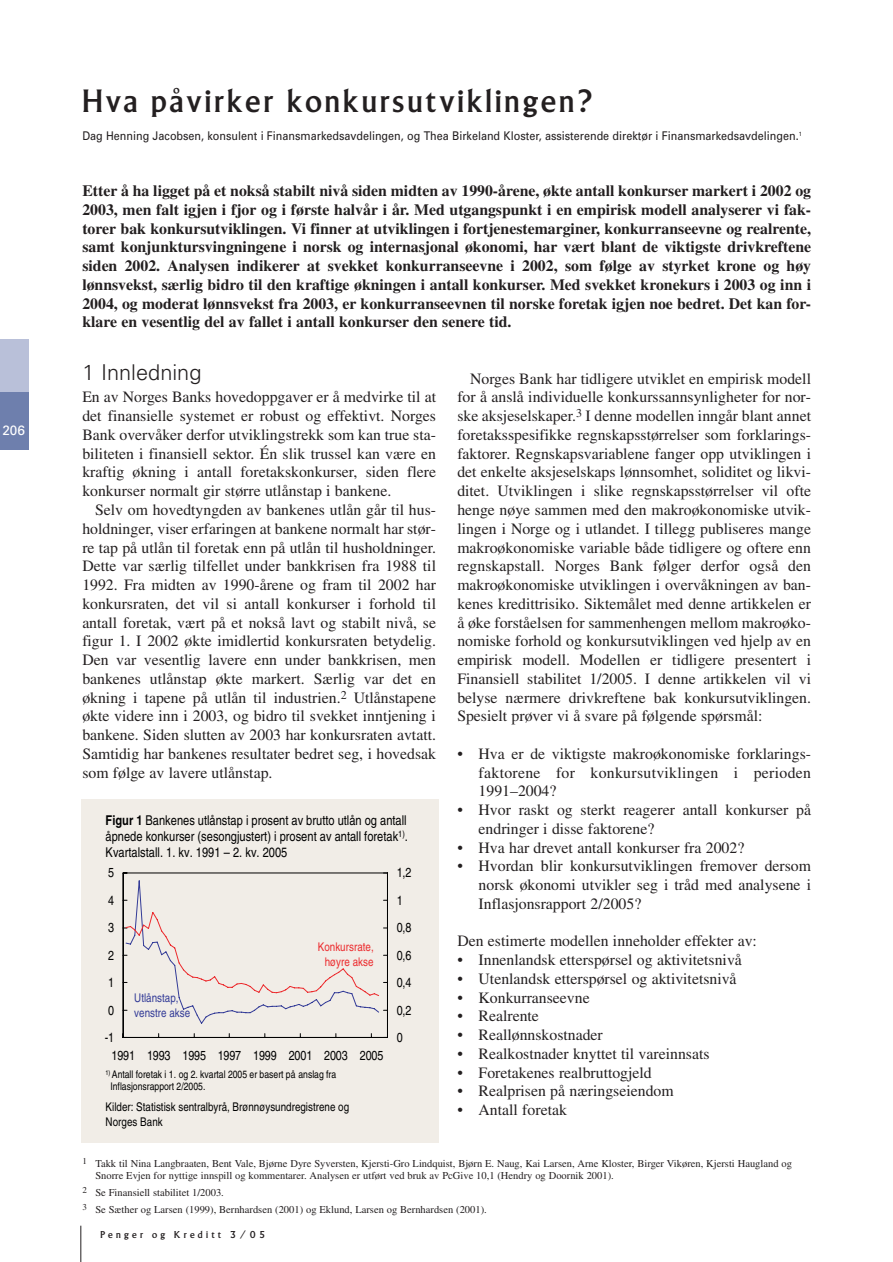
<style>
.page{position:relative;width:893px;height:1262px;background:#fff}
.page>*{position:absolute;margin:0;border:0;box-sizing:border-box;transform-origin:0 0}
.t1{font:33.75px "Albertus";letter-spacing:.085em;color:#231f20}
.t2{font:300 21.75px "Univers";color:#231f20}
.t3{font:15.75px/18.8px "Times";color:#231f20;text-align:justify}
.t4{font:700 15.75px/18.8px "Times";color:#231f20;text-align:justify}
.t5{font:condensed 13.5px/16.2px "Helvetica";color:#000;text-align:justify}
.t6{font:13.5px "Univers";color:#fff}
.t7{font:condensed 13.2px "Helvetica";letter-spacing:-.01em;color:#000}
.t8{font:12px "Univers";color:#231f20;scale:.9 1}
.t9{font:condensed 12px/14.4px "Helvetica";color:#000}
.t10{font:condensed 12px/14.4px "Helvetica";letter-spacing:.005em;color:#ec2a2d;text-align:center}
.t11{font:condensed 12px/14.5px "Helvetica";letter-spacing:.005em;color:#333b97}
.t12{font:10.5px/12.6px "Times";color:#231f20}
.t13{font:condensed 10.5px/12.5px "Helvetica";color:#000}
.t14{font:10.5px "Albertus";letter-spacing:.31em;color:#231f20}
.s1{font-weight:700}
</style>
<div class="page">
<hr style="left:80px;top:1225px;width:1px;height:37px;background:#231f20">
<div style="left:0;top:339px;width:28px;height:110px;background:#b9c0d9"></div>
<div style="left:0;top:392px;width:28px;height:57px;background:#6e7fad"></div>
<div style="left:81px;top:799px;width:357px;height:343px;background:#f1ede7"></div>
<hr style="left:123px;top:873px;width:1px;height:164px;background:#000">
<hr style="left:123px;top:1037px;width:264px;height:1px;background:#000">
<hr style="left:123px;top:872px;width:264px;height:1px;background:#000">
<hr style="left:387px;top:873px;width:1px;height:164px;background:#000">
<svg style="left:124px;top:880px;width:263px;height:144px"></svg>
<p class="t6" style="left:2px;top:425px;width:24px">206</p>
<h1 class="t1" style="left:82px;top:88px;width:512px">Hva påvirker konkursutviklingen?</h1>
<p class="t8" style="left:82px;top:131px;width:800px">Dag Henning Jacobsen, konsulent i Finansmarkedsavdelingen, og Thea Birkeland Kloster, assisterende direktør i Finansmarkedsavdelingen.<sup>1</sup></p>
<p class="t4" style="left:82px;top:183px;width:730px">Etter å ha ligget på et nokså stabilt nivå siden midten av 1990-årene, økte antall konkurser markert i 2002 og 2003, men falt igjen i fjor og i første halvår i år. Med utgangspunkt i en empirisk modell analyserer vi fak&shy;torer bak konkursutviklingen. Vi finner at utviklingen i fortjenestemarginer, konkurranseevne og realrente, samt konjunktursvingningene i norsk og internasjonal økonomi, har vært blant de viktigste drivkreftene siden 2002. Analysen indikerer at svekket konkurranseevne i 2002, som følge av styrket krone og høy lønnsvekst, særlig bidro til den kraftige økningen i antall konkurser. Med svekket kronekurs i 2003 og inn i 2004, og moderat lønnsvekst fra 2003, er konkurranseevnen til norske foretak igjen noe bedret. Det kan for&shy;klare en vesentlig del av fallet i antall konkurser den senere tid.</p>
<h2 class="t2" style="left:82px;top:364px;width:121px">1 Innledning</h2>
<p class="t3" style="left:82px;top:389px;width:355px">En av Norges Banks hovedoppgaver er å medvirke til at det finansielle systemet er robust og effektivt. Norges Bank overvåker derfor utviklingstrekk som kan true sta&shy;biliteten i finansiell sektor. Én slik trussel kan være en kraftig økning i antall foretakskonkurser, siden flere konkurser normalt gir større utlånstap i bankene.</p>
<p class="t3" style="left:82px;top:502px;width:355px;text-indent:13px">Selv om hovedtyngden av bankenes utlån går til hus&shy;holdninger, viser erfaringen at bankene normalt har stør&shy;re tap på utlån til foretak enn på utlån til husholdninger.<br>Dette var særlig tilfellet under bankkrisen fra 1988 til 1992. Fra midten av 1990-årene og fram til 2002 har konkursraten, det vil si antall konkurser i forhold til antall foretak, vært på et nokså lavt og stabilt nivå, se figur 1. I 2002 økte imidlertid konkursraten betydelig.<br>Den var vesentlig lavere enn under bankkrisen, men bankenes utlånstap økte markert. Særlig var det en økning i tapene på utlån til industrien.<sup>2</sup> Utlånstapene økte videre inn i 2003, og bidro til svekket inntjening i bankene. Siden slutten av 2003 har konkursraten avtatt.<br>Samtidig har bankenes resultater bedret seg, i hovedsak som følge av lavere utlånstap.</p>
<p class="t5" style="left:106px;top:813px;width:304px"><span class="s1">Figur 1</span> Bankenes utlånstap i prosent av brutto utlån og antall åpnede konkurser (sesongjustert) i prosent av antall foretak<sup>1)</sup>.<br>Kvartalstall. 1. kv. 1991 – 2. kv. 2005</p>
<p class="t7" style="left:108px;top:867px;width:7px">5</p>
<p class="t7" style="left:108px;top:895px;width:7px">4</p>
<p class="t7" style="left:108px;top:922px;width:7px">3</p>
<p class="t7" style="left:108px;top:950px;width:7px">2</p>
<p class="t7" style="left:108px;top:977px;width:7px">1</p>
<p class="t7" style="left:108px;top:1005px;width:7px">0</p>
<p class="t7" style="left:105px;top:1032px;width:11px">-1</p>
<p class="t11" style="left:134px;top:992px;width:58px">Utlånstap, venstre akse</p>
<p class="t10" style="left:318px;top:941px;width:58px">Konkursrate, høyre akse</p>
<p class="t7" style="left:111px;top:1050px;width:273px">1991 1993 1995 1997 1999 2001 2003 2005</p>
<p class="t13" style="left:110px;top:1068px;width:227px;text-indent:-5px"><sup>1)</sup> Antall foretak i 1. og 2. kvartal 2005 er basert på anslag fra<br>Inflasjonsrapport 2/2005.</p>
<p class="t9" style="left:106px;top:1101px;width:245px">Kilder: Statistisk sentralbyrå, Brønnøysundregistrene og<br>Norges Bank</p>
<p class="t7" style="left:397px;top:867px;width:16px">1,2</p>
<p class="t7" style="left:397px;top:895px;width:7px">1</p>
<p class="t7" style="left:397px;top:922px;width:16px">0,8</p>
<p class="t7" style="left:397px;top:950px;width:16px">0,6</p>
<p class="t7" style="left:397px;top:977px;width:16px">0,4</p>
<p class="t7" style="left:397px;top:1005px;width:16px">0,2</p>
<p class="t7" style="left:397px;top:1032px;width:7px">0</p>
<p class="t3" style="left:457px;top:370px;width:355px;text-indent:13px">Norges Bank har tidligere utviklet en empirisk modell for å anslå individuelle konkurssannsynligheter for nor&shy;ske aksjeselskaper.<sup>3</sup> I denne modellen inngår blant annet foretaksspesifikke regnskapsstørrelser som forklarings&shy;faktorer. Regnskapsvariablene fanger opp utviklingen i det enkelte aksjeselskaps lønnsomhet, soliditet og likvi&shy;ditet. Utviklingen i slike regnskapsstørrelser vil ofte henge nøye sammen med den makroøkonomiske utvik&shy;lingen i Norge og i utlandet. I tillegg publiseres mange makroøkonomiske variable både tidligere og oftere enn regnskapstall. Norges Bank følger derfor også den makroøkonomiske utviklingen i overvåkningen av ban&shy;kenes kredittrisiko. Siktemålet med denne artikkelen er å øke forståelsen for sammenhengen mellom makroøko&shy;nomiske forhold og konkursutviklingen ved hjelp av en empirisk modell. Modellen er tidligere presentert i Finansiell stabilitet 1/2005. I denne artikkelen vil vi belyse nærmere drivkreftene bak konkursutviklingen.<br>Spesielt prøver vi å svare på følgende spørsmål:</p>
<p class="t3" style="left:478px;top:745px;width:334px;text-indent:-21px">• Hva er de viktigste makroøkonomiske forklarings&shy;faktorene for konkursutviklingen i perioden 1991–2004?</p>
<p class="t3" style="left:478px;top:802px;width:334px;text-indent:-21px">• Hvor raskt og sterkt reagerer antall konkurser på endringer i disse faktorene?</p>
<p class="t3" style="left:457px;top:839px;width:288px">• Hva har drevet antall konkurser fra 2002?</p>
<p class="t3" style="left:478px;top:858px;width:334px;text-indent:-21px">• Hvordan blir konkursutviklingen fremover dersom norsk økonomi utvikler seg i tråd med analysene i Inflasjonsrapport 2/2005?</p>
<p class="t3" style="left:457px;top:933px;width:301px">Den estimerte modellen inneholder effekter av:</p>
<p class="t3" style="left:457px;top:952px;width:286px">• Innenlandsk etterspørsel og aktivitetsnivå</p>
<p class="t3" style="left:457px;top:970px;width:281px">• Utenlandsk etterspørsel og aktivitetsnivå</p>
<p class="t3" style="left:457px;top:989px;width:134px">• Konkurranseevne</p>
<p class="t3" style="left:457px;top:1008px;width:83px">• Realrente</p>
<p class="t3" style="left:457px;top:1027px;width:147px">• Reallønnskostnader</p>
<p class="t3" style="left:457px;top:1045px;width:254px">• Realkostnader knyttet til vareinnsats</p>
<p class="t3" style="left:457px;top:1064px;width:196px">• Foretakenes realbruttogjeld</p>
<p class="t3" style="left:457px;top:1083px;width:218px">• Realprisen på næringseiendom</p>
<p class="t3" style="left:457px;top:1102px;width:111px">• Antall foretak</p>
<p class="t12" style="left:95px;top:1157px;width:698px;text-indent:-13px"><sup>1</sup> Takk til Nina Langbraaten, Bent Vale, Bjørne Dyre Syversten, Kjersti-Gro Lindquist, Bjørn E. Naug, Kai Larsen, Arne Kloster, Birger Vikøren, Kjersti Haugland og<br>Snorre Evjen for nyttige innspill og kommentarer. Analysen er utført ved bruk av PcGive 10,1 (Hendry og Doornik 2001).</p>
<p class="t12" style="left:83px;top:1185px;width:406px;line-height:16.6px"><sup>2</sup> Se Finansiell stabilitet 1/2003.<br><sup>3</sup> Se Sæther og Larsen (1999), Bernhardsen (2001) og Eklund, Larsen og Bernhardsen (2001).</p>
<p class="t14" style="left:101px;top:1230px;width:166px">Penger og Kreditt 3/05</p>
</div>
